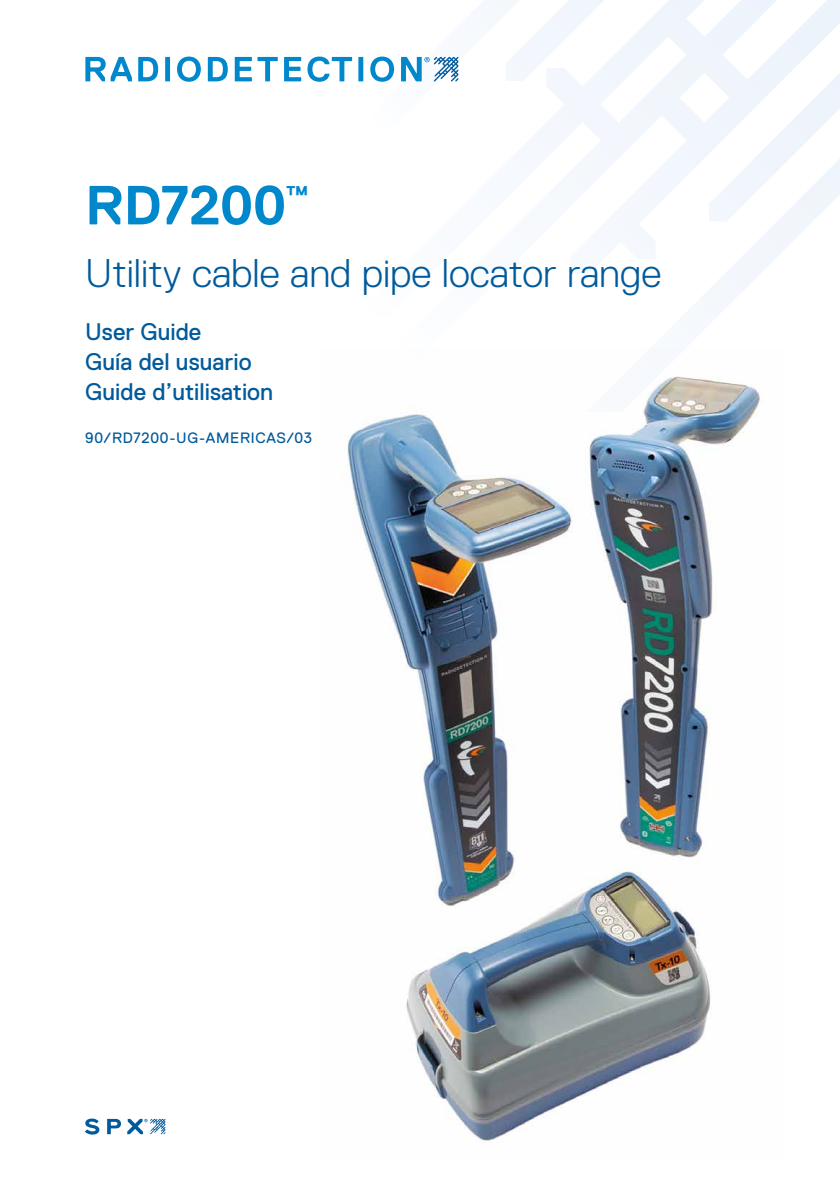
<style>
.page{position:relative;width:840px;height:1191px;background:#fff}
.page>*{position:absolute;margin:0;border:0;box-sizing:border-box;transform-origin:0 0}
.t1{font:700 55px "Replica Std";color:#0087cc}
.t2{font:300 40px "Replica Std";color:#005a9b}
.t3{font:24px/30px "Replica Std";color:#005a9b}
.t4{font:15px "Replica Std";letter-spacing:.05em;color:#005a9b}
</style>
<div class="page">
<svg style="left:704px;top:259px;width:70px;height:58px"></svg>
<svg style="left:85px;top:57px;width:47px;height:24px"></svg>
<svg style="left:138px;top:57px;width:20px;height:24px"></svg>
<svg style="left:165px;top:57px;width:5px;height:24px"></svg>
<svg style="left:177px;top:57px;width:24px;height:25px"></svg>
<svg style="left:208px;top:57px;width:20px;height:24px"></svg>
<svg style="left:234px;top:57px;width:43px;height:24px"></svg>
<svg style="left:284px;top:57px;width:17px;height:24px"></svg>
<svg style="left:307px;top:57px;width:45px;height:25px"></svg>
<svg style="left:358px;top:57px;width:5px;height:24px"></svg>
<svg style="left:370px;top:0;width:469px;height:259px"></svg>
<svg style="left:85px;top:1118px;width:14px;height:16px"></svg>
<svg style="left:107px;top:1118px;width:14px;height:16px"></svg>
<svg style="left:127px;top:1118px;width:38px;height:16px"></svg>
<img style="left:347px;top:376px;width:413px;height:765px">
<h1 class="t1" style="left:85px;top:175px;width:225px">RD7200<sup>™</sup></h1>
<h2 class="t2" style="left:85px;top:251px;width:577px">Utility cable and pipe locator range</h2>
<p class="t3" style="left:85px;top:317px;width:189px">User Guide<br>Guía del usuario<br>Guide d’utilisation</p>
<p class="t4" style="left:85px;top:429px;width:228px">90/RD7200-UG-AMERICAS/03</p>
</div>
